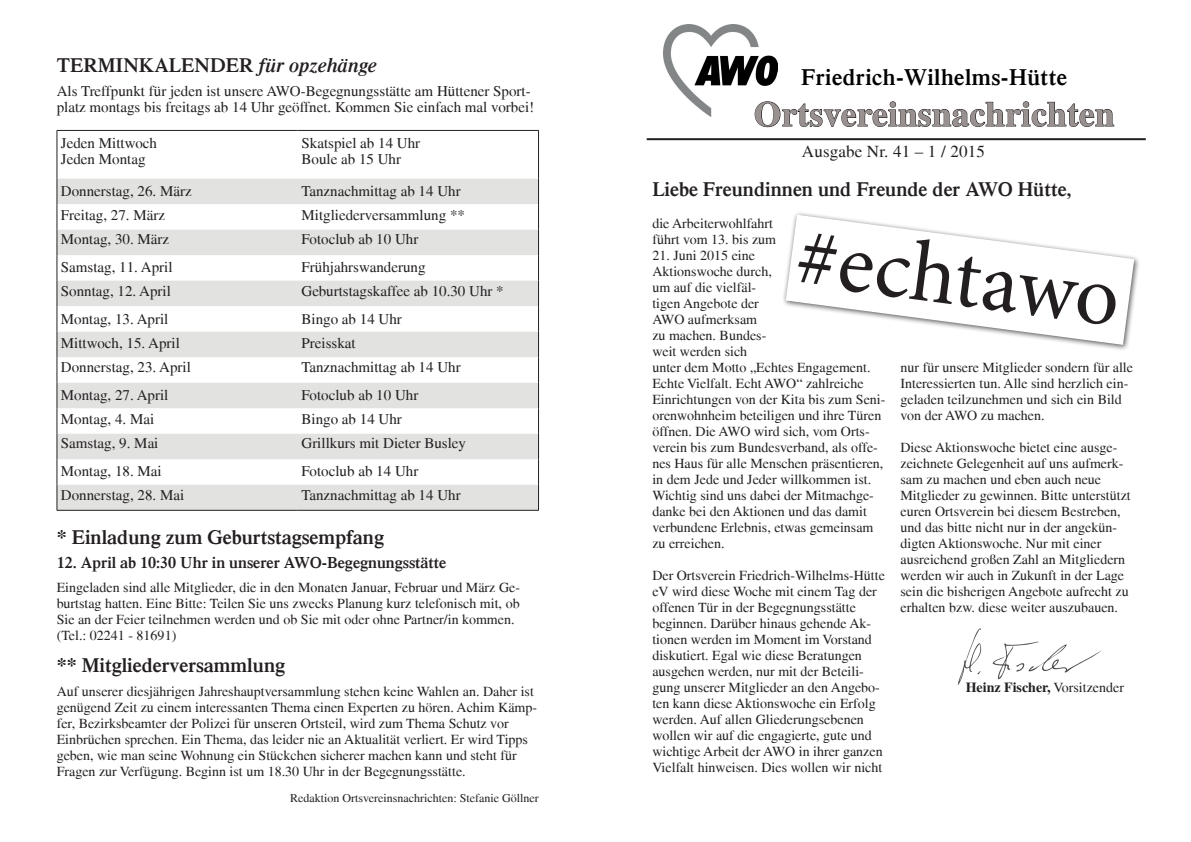
<style>
.page{position:relative;width:1191px;height:842px;background:#fff}
.page>*{position:absolute;margin:0;border:0;box-sizing:border-box;transform-origin:0 0}
.t1{font:86.4px "Minion Pro";color:#231f20}
.t2{font:700 35px "Times LT";letter-spacing:.01em;color:#999190}
.t3{font:600 23px "Times LT";letter-spacing:.02em;color:#000}
.Headline{font:600 20px "Times LT";color:#231f20}
.t4{font:17px "Times LT";letter-spacing:.01em;color:#231f20}
.Headline2{font:600 16px "Times LT";color:#231f20}
.Tabellentext{font:15px/16px "Times LT";color:#231f20}
.Text{font:15px/16px "Times LT";color:#231f20}
.Text-2{font:14px/16px "Times LT";color:#231f20}
.Text-3{font:700 14px "Times LT";color:#231f20}
.t5{font:12px "Times LT";color:#231f20}
.s1{font-style:italic}
.s2{font-weight:400}
</style>
<div class="page">
<img style="left:958px;top:629px;width:143px;height:56px">
<img style="left:663px;top:24px;width:114px;height:93px">
<svg style="left:754px;top:101px;width:360px;height:27px"></svg>
<hr style="left:646px;top:138px;width:499px;height:2px;background:#231f20">
<svg style="left:58px;top:179px;width:480px;height:331px;fill:#e2e2e1"></svg>
<hr style="left:57px;top:130px;width:240px;height:1px;background:#231f20">
<hr style="left:57px;top:131px;width:1px;height:48px;background:#231f20">
<hr style="left:297px;top:130px;width:242px;height:1px;background:#231f20">
<hr style="left:538px;top:131px;width:1px;height:48px;background:#231f20">
<svg style="left:57px;top:179px;width:1px;height:331px"></svg>
<svg style="left:538px;top:179px;width:1px;height:331px"></svg>
<hr style="left:57px;top:510px;width:240px;height:1px;background:#231f20">
<hr style="left:297px;top:510px;width:242px;height:1px;background:#231f20">
<div style="left:782px;top:211px;width:358px;height:140px;background:#231f20;opacity:.75"></div>
<svg style="left:785px;top:215px;width:349px;height:130px"></svg>
<p class="Headline" style="left:57px;top:53px;width:322px">TERMINKALENDER <span class="s1">für opzehänge</span></p>
<p class="Text" style="left:57px;top:83px;width:479px">Als Treffpunkt für jeden ist unsere AWO-Begegnungsstätte am Hüttener Sport&shy;platz montags bis freitags ab 14 Uhr geöffnet. Kommen Sie einfach mal vorbei!</p>
<p class="Tabellentext" style="left:61px;top:135px;width:98px">Jeden Mittwoch<br>Jeden Montag</p>
<p class="Tabellentext" style="left:301px;top:135px;width:120px">Skatspiel ab 14 Uhr<br>Boule ab 15 Uhr</p>
<p class="Tabellentext" style="left:61px;top:183px;width:132px">Donnerstag, 26. März</p>
<p class="Tabellentext" style="left:301px;top:183px;width:161px">Tanznachmittag ab 14 Uhr</p>
<p class="Tabellentext" style="left:61px;top:207px;width:106px">Freitag, 27. März</p>
<p class="Tabellentext" style="left:301px;top:207px;width:165px">Mitgliederversammlung **</p>
<p class="Tabellentext" style="left:61px;top:231px;width:110px">Montag, 30. März</p>
<p class="Tabellentext" style="left:301px;top:231px;width:118px">Fotoclub ab 10 Uhr</p>
<p class="Tabellentext" style="left:61px;top:259px;width:113px">Samstag, 11. April</p>
<p class="Tabellentext" style="left:301px;top:259px;width:126px">Frühjahrswanderung</p>
<p class="Tabellentext" style="left:61px;top:283px;width:111px">Sonntag, 12. April</p>
<p class="Tabellentext" style="left:301px;top:283px;width:204px">Geburtstagskaffee ab 10.30 Uhr *</p>
<p class="Tabellentext" style="left:61px;top:311px;width:109px">Montag, 13. April</p>
<p class="Tabellentext" style="left:301px;top:311px;width:102px">Bingo ab 14 Uhr</p>
<p class="Tabellentext" style="left:61px;top:335px;width:120px">Mittwoch, 15. April</p>
<p class="Tabellentext" style="left:301px;top:335px;width:56px">Preisskat</p>
<p class="Tabellentext" style="left:61px;top:359px;width:131px">Donnerstag, 23. April</p>
<p class="Tabellentext" style="left:301px;top:359px;width:161px">Tanznachmittag ab 14 Uhr</p>
<p class="Tabellentext" style="left:61px;top:387px;width:109px">Montag, 27. April</p>
<p class="Tabellentext" style="left:301px;top:387px;width:118px">Fotoclub ab 10 Uhr</p>
<p class="Tabellentext" style="left:61px;top:411px;width:95px">Montag, 4. Mai</p>
<p class="Tabellentext" style="left:301px;top:411px;width:102px">Bingo ab 14 Uhr</p>
<p class="Tabellentext" style="left:61px;top:435px;width:99px">Samstag, 9. Mai</p>
<p class="Tabellentext" style="left:301px;top:435px;width:166px">Grillkurs mit Dieter Busley</p>
<p class="Tabellentext" style="left:61px;top:463px;width:102px">Montag, 18. Mai</p>
<p class="Tabellentext" style="left:301px;top:463px;width:118px">Fotoclub ab 14 Uhr</p>
<p class="Tabellentext" style="left:61px;top:487px;width:125px">Donnerstag, 28. Mai</p>
<p class="Tabellentext" style="left:301px;top:487px;width:161px">Tanznachmittag ab 14 Uhr</p>
<p class="Headline" style="left:57px;top:525px;width:329px">* Einladung zum Geburtstagsempfang</p>
<p class="Headline2" style="left:57px;top:553px;width:391px">12. April ab 10:30 Uhr in unserer AWO-Begegnungsstätte</p>
<p class="Text-2" style="left:57px;top:579px;width:465px">Eingeladen sind alle Mitglieder, die in den Monaten Januar, Februar und März Ge&shy;burtstag hatten. Eine Bitte: Teilen Sie uns zwecks Planung kurz telefonisch mit, ob Sie an der Feier teilnehmen werden und ob Sie mit oder ohne Partner/in kommen. (Tel.: 02241 - 81691)</p>
<p class="Headline" style="left:57px;top:653px;width:230px">** Mitgliederversammlung</p>
<p class="Text-2" style="left:57px;top:683px;width:482px">Auf unserer diesjährigen Jahreshauptversammlung stehen keine Wahlen an. Daher ist genügend Zeit zu einem interessanten Thema einen Experten zu hören. Achim Kämp&shy;fer, Bezirksbeamter der Polizei für unseren Ortsteil, wird zum Thema Schutz vor Einbrüchen sprechen. Ein Thema, das leider nie an Aktualität verliert. Er wird Tipps geben, wie man seine Wohnung ein Stückchen sicherer machen kann und steht für Fragen zur Verfügung. Beginn ist um 18.30 Uhr in der Begegnungsstätte.</p>
<p class="t5" style="left:290px;top:792px;width:250px">Redaktion Ortsvereinsnachrichten: Stefanie Göllner</p>
<p class="t3" style="left:801px;top:63px;width:267px">Friedrich-Wilhelms-Hütte</p>
<p class="t2" style="left:754px;top:93px;width:362px">Ortsvereinsnachrichten</p>
<p class="t4" style="left:802px;top:141px;width:184px">Ausgabe Nr. 41 – 1 / 2015</p>
<p class="Headline" style="left:652px;top:177px;width:421px">Liebe Freundinnen und Freunde der AWO Hütte,</p>
<p class="Text-2" style="left:652px;top:215px;width:125px">die Arbeiterwohlfahrt führt vom 13. bis zum</p>
<p class="Text-2" style="left:652px;top:247px;width:235px">21. Juni 2015 eine<br>Aktionswoche durch,<br>um auf die vielfäl-<br>tigen Angebote der<br>AWO aufmerksam<br>zu machen. Bundes-<br>weit werden sich<br>unter dem Motto „Echtes Engagement.<br>Echte Vielfalt. Echt AWO“ zahlreiche<br>Einrichtungen von der Kita bis zum Seni&shy;orenwohnheim beteiligen und ihre Türen öffnen. Die AWO wird sich, vom Orts&shy;verein bis zum Bundesverband, als offe&shy;nes Haus für alle Menschen präsentieren, in dem Jede und Jeder willkommen ist.<br>Wichtig sind uns dabei der Mitmachge&shy;danke bei den Aktionen und das damit verbundene Erlebnis, etwas gemeinsam zu erreichen.</p>
<p class="Text-2" style="left:652px;top:567px;width:234px">Der Ortsverein Friedrich-Wilhelms-Hütte eV wird diese Woche mit einem Tag der offenen Tür in der Begegnungsstätte beginnen. Darüber hinaus gehende Ak&shy;tionen werden im Moment im Vorstand diskutiert. Egal wie diese Beratungen ausgehen werden, nur mit der Beteili&shy;gung unserer Mitglieder an den Angebo&shy;ten kann diese Aktionswoche ein Erfolg werden. Auf allen Gliederungsebenen wollen wir auf die engagierte, gute und wichtige Arbeit der AWO in ihrer ganzen Vielfalt hinweisen. Dies wollen wir nicht</p>
<p class="t1" style="left:805px;top:198px;width:326px;rotate:8deg">#echtawo</p>
<p class="Text-2" style="left:900px;top:359px;width:234px">nur für unsere Mitglieder sondern für alle Interessierten tun. Alle sind herzlich ein&shy;geladen teilzunehmen und sich ein Bild von der AWO zu machen.</p>
<p class="Text-2" style="left:900px;top:439px;width:232px">Diese Aktionswoche bietet eine ausge&shy;zeichnete Gelegenheit auf uns aufmerk&shy;sam zu machen und eben auch neue Mitglieder zu gewinnen. Bitte unterstützt euren Ortsverein bei diesem Bestreben, und das bitte nicht nur in der angekün&shy;digten Aktionswoche. Nur mit einer ausreichend großen Zahl an Mitgliedern werden wir auch in Zukunft in der Lage sein die bisherigen Angebote aufrecht zu erhalten bzw. diese weiter auszubauen.</p>
<p class="Text-3" style="left:965px;top:679px;width:160px">Heinz Fischer, <span class="s2">Vorsitzender</span></p>
</div>
